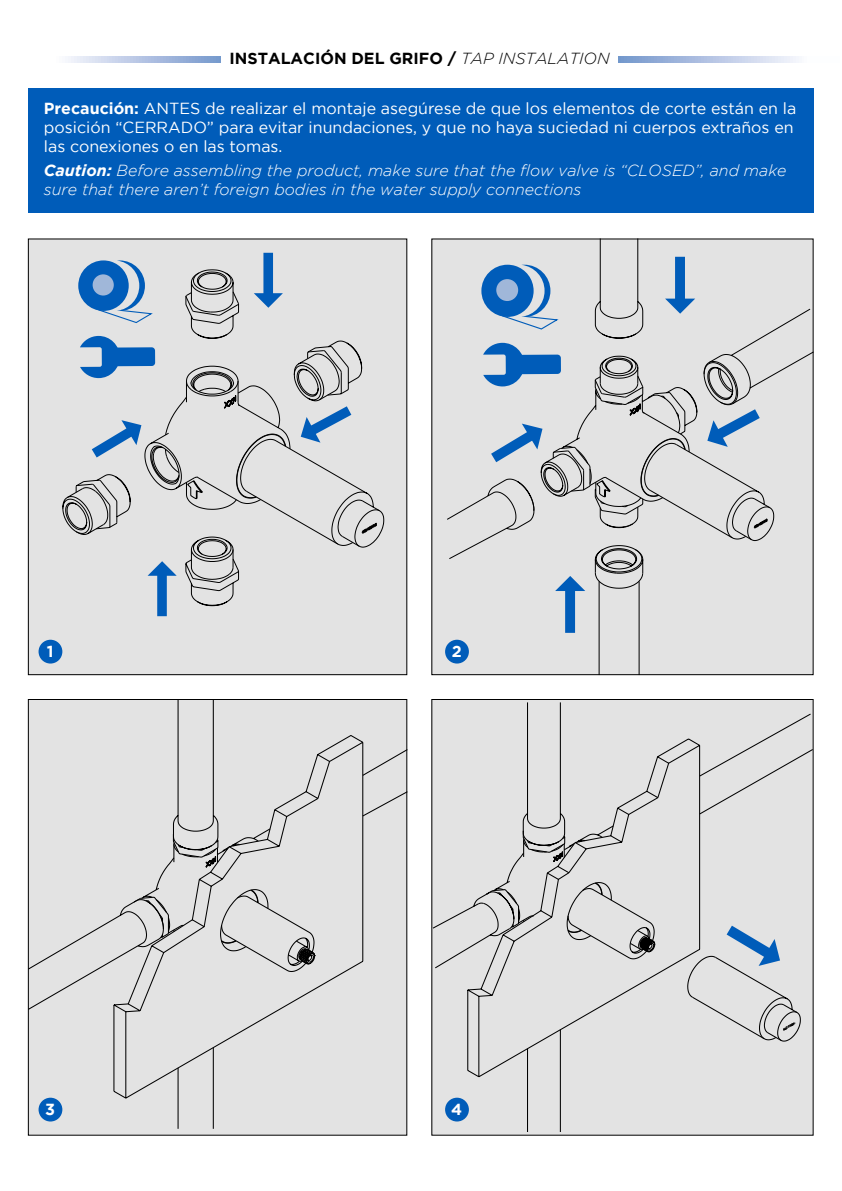
<style>
.page{position:relative;width:842px;height:1191px;background:#fff}
.page>*{position:absolute;margin:0;border:0;box-sizing:border-box;transform-origin:0 0}
.t1{font:16px/19.2px "Gotham";color:#fff}
.t2{font:italic 300 16px/19.2px "Gotham";color:#fff}
.t3{font:700 16px "Gotham";color:#000}
.t4{font:700 16px "Gotham";color:#fff}
.s1{font-weight:300;font-style:italic}
.s2{font-weight:700}
</style>
<div class="page">
<svg style="left:68px;top:56px;width:731px;height:6px;background:#b3c4e3"></svg>
<div style="left:221px;top:52px;width:397px;height:23px;background:#fff"></div>
<div style="left:28px;top:88px;width:786px;height:125px;background:#005cb9"></div>
<div style="left:28px;top:239px;width:379px;height:435px;background:#e3e3e3"></div>
<div style="left:432px;top:239px;width:381px;height:435px;background:#e3e3e3"></div>
<div style="left:28px;top:699px;width:379px;height:436px;background:#e3e3e3"></div>
<div style="left:39px;top:639px;width:23px;height:24px;background:#005cb9;border-radius:50%"></div>
<div style="left:445px;top:639px;width:24px;height:24px;background:#005cb9;border-radius:50%"></div>
<div style="left:263px;top:253px;width:10px;height:42px;background:#005cb9"></div>
<div style="left:157px;top:574px;width:10px;height:42px;background:#005cb9"></div>
<svg style="left:62px;top:260px;width:322px;height:346px"></svg>
<svg style="left:686px;top:298px;width:9px;height:10px"></svg>
<svg style="left:481px;top:265px;width:49px;height:61px"></svg>
<div style="left:496px;top:279px;width:22px;height:22px;background:#a0b7d9;border-radius:50%"></div>
<svg style="left:530px;top:238px;width:156px;height:92px"></svg>
<svg style="left:594px;top:308px;width:220px;height:266px"></svg>
<svg style="left:480px;top:343px;width:295px;height:332px"></svg>
<svg style="left:156px;top:699px;width:154px;height:35px"></svg>
<svg style="left:28px;top:748px;width:380px;height:380px"></svg>
<svg style="left:113px;top:734px;width:251px;height:365px"></svg>
<div style="left:477px;top:702px;width:173px;height:10px;background:#e3e3e3"></div>
<div style="left:433px;top:712px;width:380px;height:420px;background:#e3e3e3"></div>
<svg style="left:798px;top:916px;width:3px;height:126px"></svg>
<div style="left:466px;top:737px;width:332px;height:341px;background:#e3e3e3"></div>
<p class="t3" style="left:229px;top:49px;width:382px">INSTALACIÓN DEL GRIFO / <span class="s1">TAP INSTALATION</span></p>
<p class="t1" style="left:44px;top:98px;width:754px"><span class="s2">Precaución:</span> ANTES de realizar el montaje asegúrese de que los elementos de corte están en la posición “CERRADO” para evitar inundaciones, y que no haya suciedad ni cuerpos extraños en las conexiones o en las tomas.</p>
<p class="t2" style="left:44px;top:161px;width:744px"><span class="s2">Caution:</span> Before assembling the product, make sure that the flow valve is “CLOSED”, and make sure that there aren’t foreign bodies in the water supply connections</p>
<p class="t4" style="left:47px;top:642px;width:8px">1</p>
<p class="t4" style="left:452px;top:642px;width:11px">2</p>
<p class="t4" style="left:45px;top:1100px;width:11px">3</p>
<p class="t4" style="left:451px;top:1100px;width:13px">4</p>
</div>
